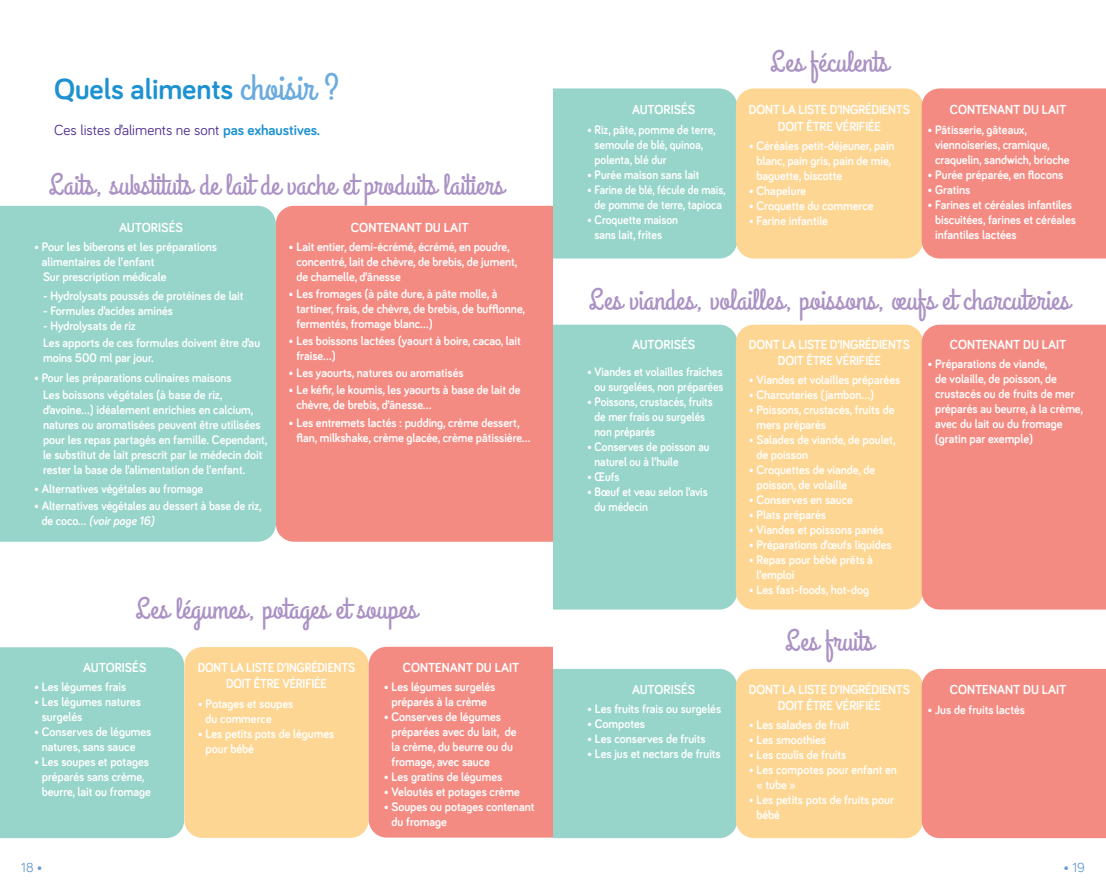
<style>
.page{position:relative;width:1106px;height:893px;background:#fff}
.page>*{position:absolute;margin:0;border:0;box-sizing:border-box;transform-origin:0 0}
.t1{font:30px "Grand Hotel";color:#ab92c4}
.t2{font:700 30px "Bariol";color:#1d92d1}
.t3{font:15px "Bariol";color:#502e92}
.t4{font:700 13.5px/16.2px "Bariol";letter-spacing:-.015em;color:#fff;text-align:center;scale:.93 1}
.t5{font:700 13.5px "Bariol";letter-spacing:-.015em;color:#fff;scale:.95 1}
.t6{font:700 13.5px/16.2px "Bariol";letter-spacing:-.015em;color:#fff;text-align:center;scale:.91 1}
.t7{font:700 13.5px "Bariol";letter-spacing:-.015em;color:#fff;scale:.96 1}
.t8{font:13.5px "Bariol";color:#6599d1}
.t9{font:700 12.75px/15px "Bariol";color:#fff;scale:.95 1}
.t10{font:700 12.75px/15px "Bariol";color:#fff;scale:.91 1}
.t11{font:700 12.75px/17.1px "Bariol";color:#fff;text-align:center;scale:.93 1}
.t12{font:700 12.75px/15px "Bariol";color:#fff;scale:.92 1}
.t13{font:700 12.75px/15px "Bariol";color:#fff;text-align:center;scale:.9 1}
.s1{font-family:"Grand Hotel";font-weight:400;font-size:37.5px;color:#6babdd}
.s2{font-weight:700;color:#1d92d1}
.s3{font-style:italic}
</style>
<div class="page">
<div style="left:553px;top:88px;width:184px;height:171px;background:#97d5cb"></div>
<div style="left:553px;top:325px;width:184px;height:285px;background:#97d5cb"></div>
<div style="left:736px;top:88px;width:187px;height:171px;background:#fed693;border-radius:18px"></div>
<div style="left:736px;top:325px;width:187px;height:285px;background:#fed693;border-radius:18px"></div>
<div style="left:921px;top:88px;width:185px;height:171px;background:#f48b83"></div>
<div style="left:921px;top:325px;width:185px;height:285px;background:#f48b83"></div>
<div style="left:736px;top:669px;width:187px;height:169px;background:#fed693;border-radius:18px"></div>
<div style="left:921px;top:669px;width:185px;height:169px;background:#f48b83"></div>
<div style="left:0;top:206px;width:276px;height:336px;background:#97d5cb"></div>
<div style="left:276px;top:206px;width:277px;height:336px;background:#f48b83"></div>
<div style="left:0;top:647px;width:184px;height:191px;background:#97d5cb"></div>
<div style="left:184px;top:647px;width:184px;height:191px;background:#fed693;border-radius:18px"></div>
<svg style="left:369px;top:647px;width:368px;height:191px;background:#cbb2aa"></svg>
<h1 class="t2" style="left:54px;top:69px;width:287px">Quels aliments <span class="s1">choisir ?</span></h1>
<p class="t3" style="left:54px;top:120px;width:268px">Ces listes d’aliments ne sont <span class="s2">pas exhaustives.</span></p>
<h1 class="t1" style="left:49px;top:166px;width:457px">Laits, substituts de lait de vache et produits laitiers</h1>
<p class="t7" style="left:119px;top:218px;width:68px">AUTORISÉS</p>
<p class="t9" style="left:42px;top:239px;width:186px;text-indent:-8px">• Pour les biberons et les préparations alimentaires de l’enfant<br>Sur prescription médicale</p>
<p class="t9" style="left:43px;top:288px;width:213px">- Hydrolysats poussés de protéines de lait</p>
<p class="t9" style="left:43px;top:303px;width:138px">- Formules d’acides aminés</p>
<p class="t9" style="left:43px;top:317px;width:230px;line-height:17.1px">- Hydrolysats de riz<br>Les apports de ces formules doivent être d’au</p>
<p class="t9" style="left:43px;top:350px;width:118px">moins 500 ml par jour.</p>
<p class="t11" style="left:34px;top:368px;width:214px">• Pour les préparations culinaires maisons<br>Les boissons végétales (à base de riz,</p>
<p class="t9" style="left:43px;top:401px;width:238px">d’avoine…) idéalement enrichies en calcium, natures ou aromatisées peuvent être utilisées pour les repas partagés en famille. Cependant, le substitut de lait prescrit par le médecin doit rester la base de l’alimentation de l’enfant.</p>
<p class="t11" style="left:34px;top:480px;width:183px">• Alternatives végétales au fromage</p>
<p class="t11" style="left:42px;top:498px;width:238px;line-height:15px;text-align:left;text-indent:-8px">• Alternatives végétales au dessert à base de riz, de coco… <span class="s3">(voir page 16)</span></p>
<p class="t7" style="left:351px;top:218px;width:124px">CONTENANT DU LAIT</p>
<p class="t9" style="left:296px;top:239px;width:234px;text-indent:-8px">• Lait entier, demi-écrémé, écrémé, en poudre, concentré, lait de chèvre, de brebis, de jument, de chamelle, d’ânesse</p>
<p class="t9" style="left:296px;top:286px;width:242px;text-indent:-8px">• Les fromages (à pâte dure, à pâte molle, à tartiner, frais, de chèvre, de brebis, de bufflonne, fermentés, fromage blanc...)</p>
<p class="t9" style="left:296px;top:333px;width:238px;text-indent:-8px">• Les boissons lactées (yaourt à boire, cacao, lait fraise...)</p>
<p class="t9" style="left:288px;top:365px;width:186px">• Les yaourts, natures ou aromatisés</p>
<p class="t9" style="left:296px;top:382px;width:237px;text-indent:-8px">• Le kéfir, le koumis, les yaourts à base de lait de chèvre, de brebis, d’ânesse...</p>
<p class="t9" style="left:296px;top:414px;width:241px;text-indent:-8px">• Les entremets lactés : pudding, crème dessert, flan, milkshake, crème glacée, crème pâtissière...</p>
<h1 class="t1" style="left:135px;top:590px;width:283px">Les légumes, potages et soupes</h1>
<p class="t5" style="left:83px;top:658px;width:68px">AUTORISÉS</p>
<p class="t9" style="left:34px;top:679px;width:99px">• Les légumes frais</p>
<p class="t9" style="left:42px;top:694px;width:106px;text-indent:-8px">• Les légumes natures surgelés</p>
<p class="t9" style="left:42px;top:724px;width:117px;text-indent:-8px">• Conserves de légumes natures, sans sauce</p>
<p class="t9" style="left:42px;top:754px;width:116px;text-indent:-8px">• Les soupes et potages préparés sans crème, beurre, lait ou fromage</p>
<p class="t6" style="left:198px;top:659px;width:174px">DONT LA LISTE D’INGRÉDIENTS<br>DOIT ÊTRE VÉRIFIÉE</p>
<p class="t9" style="left:206px;top:695px;width:94px;text-indent:-8px">• Potages et soupes du commerce</p>
<p class="t9" style="left:206px;top:725px;width:137px;text-indent:-8px">• Les petits pots de légumes pour bébé</p>
<p class="t5" style="left:403px;top:658px;width:124px">CONTENANT DU LAIT</p>
<p class="t9" style="left:384px;top:679px;width:119px;text-align:center">• Les légumes surgelés préparés à la crème</p>
<p class="t9" style="left:391px;top:709px;width:133px;text-indent:-8px">• Conserves de légumes préparées avec du lait, de la crème, du beurre ou du fromage, avec sauce</p>
<p class="t9" style="left:384px;top:769px;width:126px">• Les gratins de légumes</p>
<p class="t9" style="left:384px;top:784px;width:145px">• Veloutés et potages crème</p>
<p class="t9" style="left:391px;top:799px;width:152px;text-indent:-8px">• Soupes ou potages contenant du fromage</p>
<p class="t5" style="left:632px;top:101px;width:68px">AUTORISÉS</p>
<p class="t12" style="left:594px;top:121px;width:133px;text-indent:-8px">• Riz, pâte, pomme de terre, semoule de blé, quinoa, polenta, blé dur</p>
<p class="t12" style="left:587px;top:166px;width:124px">• Purée maison sans lait</p>
<p class="t13" style="left:587px;top:181px;width:156px">• Farine de blé, fécule de maïs, de pomme de terre, tapioca</p>
<p class="t12" style="left:594px;top:211px;width:92px;text-indent:-8px">• Croquette maison sans lait, frites</p>
<h1 class="t1" style="left:770px;top:43px;width:120px">Les féculents</h1>
<p class="t4" style="left:749px;top:101px;width:175px">DONT LA LISTE D’INGRÉDIENTS<br>DOIT ÊTRE VÉRIFIÉE</p>
<p class="t9" style="left:756px;top:138px;width:147px;text-indent:-8px">• Céréales petit-déjeuner, pain blanc, pain gris, pain de mie, baguette, biscotte</p>
<p class="t9" style="left:748px;top:183px;width:62px">• Chapelure</p>
<p class="t9" style="left:748px;top:198px;width:133px">• Croquette du commerce</p>
<p class="t9" style="left:748px;top:213px;width:85px">• Farine infantile</p>
<p class="t5" style="left:949px;top:101px;width:124px">CONTENANT DU LAIT</p>
<p class="t9" style="left:935px;top:121px;width:143px;text-indent:-8px">• Pâtisserie, gâteaux, viennoiseries, cramique, craquelin, sandwich, brioche</p>
<p class="t9" style="left:927px;top:166px;width:145px">• Purée préparée, en flocons</p>
<p class="t9" style="left:927px;top:181px;width:47px">• Gratins</p>
<p class="t9" style="left:935px;top:196px;width:150px;text-indent:-8px">• Farines et céréales infantiles biscuitées, farines et céréales infantiles lactées</p>
<h1 class="t1" style="left:589px;top:281px;width:482px">Les viandes, volailles, poissons, œufs et charcuteries</h1>
<p class="t5" style="left:632px;top:335px;width:68px">AUTORISÉS</p>
<p class="t10" style="left:587px;top:364px;width:151px;text-align:center">• Viandes et volailles fraîches ou surgelées, non préparées</p>
<p class="t10" style="left:594px;top:394px;width:131px;text-indent:-7px">• Poissons, crustacés, fruits de mer frais ou surgelés non préparés</p>
<p class="t10" style="left:594px;top:439px;width:128px;text-indent:-7px">• Conserves de poisson au naturel ou à l’huile</p>
<p class="t10" style="left:587px;top:469px;width:37px">• Œufs</p>
<p class="t10" style="left:594px;top:484px;width:126px;text-indent:-7px">• Bœuf et veau selon l’avis du médecin</p>
<p class="t5" style="left:632px;top:680px;width:68px">AUTORISÉS</p>
<p class="t9" style="left:587px;top:701px;width:143px">• Les fruits frais ou surgelés</p>
<p class="t9" style="left:587px;top:716px;width:63px">• Compotes</p>
<p class="t9" style="left:587px;top:731px;width:126px">• Les conserves de fruits</p>
<p class="t9" style="left:587px;top:746px;width:142px">• Les jus et nectars de fruits</p>
<p class="t4" style="left:749px;top:336px;width:175px">DONT LA LISTE D’INGRÉDIENTS<br>DOIT ÊTRE VÉRIFIÉE</p>
<p class="t9" style="left:748px;top:372px;width:161px">• Viandes et volailles préparées</p>
<p class="t9" style="left:748px;top:387px;width:133px">• Charcuteries (jambon…)</p>
<p class="t9" style="left:756px;top:402px;width:147px;text-indent:-8px">• Poissons, crustacés, fruits de mers préparés</p>
<p class="t9" style="left:756px;top:432px;width:148px;text-indent:-8px">• Salades de viande, de poulet, de poisson</p>
<p class="t9" style="left:756px;top:462px;width:126px;text-indent:-8px">• Croquettes de viande, de poisson, de volaille</p>
<p class="t9" style="left:748px;top:492px;width:111px">• Conserves en sauce</p>
<p class="t9" style="left:748px;top:507px;width:83px">• Plats préparés</p>
<p class="t9" style="left:748px;top:522px;width:144px">• Viandes et poissons panés</p>
<p class="t9" style="left:748px;top:537px;width:152px">• Préparations d’œufs liquides</p>
<p class="t9" style="left:756px;top:552px;width:124px;text-indent:-8px">• Repas pour bébé prêts à l’emploi</p>
<p class="t9" style="left:748px;top:582px;width:128px">• Les fast-foods, hot-dog</p>
<h1 class="t1" style="left:785px;top:622px;width:90px">Les fruits</h1>
<p class="t4" style="left:749px;top:681px;width:175px">DONT LA LISTE D’INGRÉDIENTS<br>DOIT ÊTRE VÉRIFIÉE</p>
<p class="t9" style="left:748px;top:717px;width:108px">• Les salades de fruit</p>
<p class="t9" style="left:748px;top:732px;width:83px">• Les smoothies</p>
<p class="t9" style="left:748px;top:747px;width:104px">• Les coulis de fruits</p>
<p class="t9" style="left:756px;top:762px;width:149px;text-indent:-8px">• Les compotes pour enfant en « tube »</p>
<p class="t9" style="left:756px;top:792px;width:146px;text-indent:-8px">• Les petits pots de fruits pour bébé</p>
<p class="t5" style="left:949px;top:335px;width:124px">CONTENANT DU LAIT</p>
<p class="t9" style="left:935px;top:356px;width:157px;text-indent:-8px">• Préparations de viande,<br>de volaille, de poisson, de crustacés ou de fruits de mer préparés au beurre, à la crème, avec du lait ou du fromage (gratin par exemple)</p>
<p class="t5" style="left:949px;top:680px;width:124px">CONTENANT DU LAIT</p>
<p class="t9" style="left:927px;top:701px;width:104px">• Jus de fruits lactés</p>
<p class="t8" style="left:21px;top:858px;width:23px">18 •</p>
<p class="t8" style="left:1063px;top:858px;width:23px">• 19</p>
</div>
